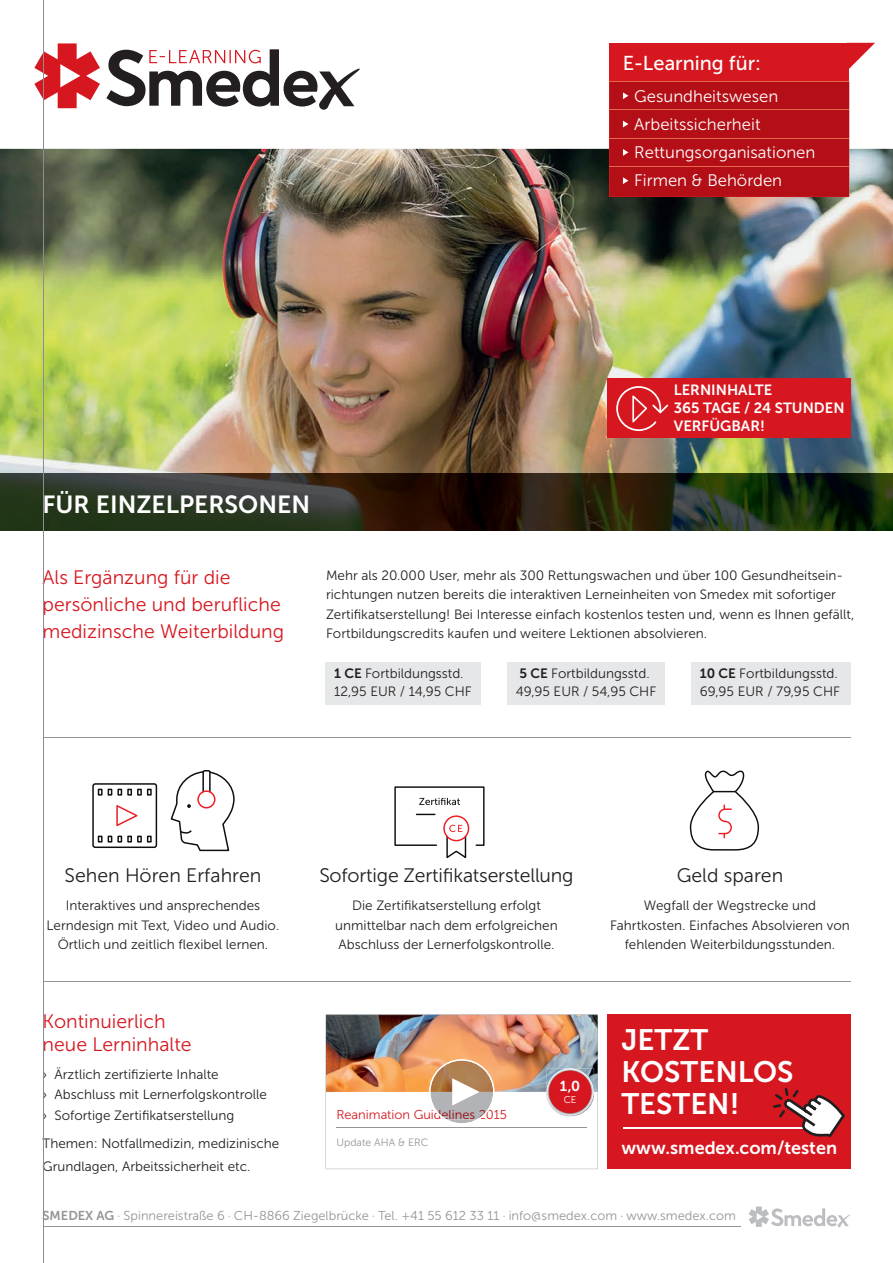
<style>
.page{position:relative;width:893px;height:1263px;background:#fff}
.page>*{position:absolute;margin:0;border:0;box-sizing:border-box;transform-origin:0 0}
.t1{font:29.4px/32.2px "Museo Sans 700";color:#fff}
.t2{font:24.6px "Museo Sans 700";color:#fff}
.t3{font:20.1px "Museo Sans 500";color:#fff}
.t4{font:19.5px/27px "Museo Sans 300";color:#d7171f}
.t5{font:19.5px "Museo Sans 300";letter-spacing:-.01em;color:#231f20}
.t6{font:18px "Museo Sans 700";color:#fff}
.t7{font:16.65px/28.3px "Museo Sans 300";color:#fff}
.t8{font:14.7px/18.3px "Museo Sans 700";color:#fff}
.t9{font:14.4px "Museo Sans 700";color:#fff}
.t10{font:13.5px/19.5px "Museo Sans 300";color:#231f20}
.t11{font:12.9px "Museo Sans 300";color:#939598}
.t12{font:12.9px "Museo Sans 300";color:#d7171f}
.t13{font:10.65px "Museo Sans 300";color:#939598}
.t14{font:9.9px "Museo Sans 300";color:#fff}
.s1{font-family:"Museo Sans 700"}
</style>
<div class="page">
<hr style="left:44px;top:1226px;width:697px;height:1px;background:#939598">
<img style="left:326px;top:1015px;width:272px;height:154px">
<img style="left:0;top:149px;width:893px;height:382px">
<div style="left:607px;top:1015px;width:244px;height:154px;background:#d7171f"></div>
<hr style="left:624px;top:1127px;width:212px;height:1px;background:#fff">
<svg style="left:773px;top:1088px;width:72px;height:49px"></svg>
<div style="left:608px;top:378px;width:243px;height:60px;background:#d7171f"></div>
<svg style="left:616px;top:386px;width:52px;height:45px"></svg>
<hr style="left:44px;top:737px;width:806px;height:1px;background:#939598">
<hr style="left:44px;top:982px;width:806px;height:1px;background:#939598">
<div style="left:326px;top:662px;width:155px;height:42px;background:#e6e7e9"></div>
<div style="left:507px;top:662px;width:158px;height:42px;background:#e6e7e9"></div>
<div style="left:691px;top:662px;width:159px;height:42px;background:#e6e7e9"></div>
<svg style="left:394px;top:786px;width:91px;height:72px"></svg>
<svg style="left:98px;top:789px;width:54px;height:7px"></svg>
<svg style="left:98px;top:836px;width:54px;height:6px"></svg>
<div style="left:92px;top:783px;width:65px;height:65px;border:1px solid #0d1012;border-radius:2px"></div>
<svg style="left:116px;top:805px;width:22px;height:22px"></svg>
<svg style="left:170px;top:770px;width:65px;height:81px"></svg>
<svg style="left:718px;top:805px;width:14px;height:33px"></svg>
<div style="left:690px;top:791px;width:69px;height:59px;border:1px solid #0d1012;border-radius:23px"></div>
<svg style="left:703px;top:770px;width:43px;height:24px"></svg>
<svg style="left:34px;top:43px;width:66px;height:65px"></svg>
<svg style="left:106px;top:49px;width:254px;height:61px"></svg>
<div style="left:610px;top:43px;width:239px;height:153px;background:#d7171f"></div>
<hr style="left:610px;top:81px;width:239px;height:1px;background:#e3684b">
<div style="left:610px;top:82px;width:239px;height:114px;background:#b40e16"></div>
<svg style="left:849px;top:43px;width:26px;height:26px"></svg>
<svg style="left:748px;top:1206px;width:102px;height:21px"></svg>
<hr style="left:43px;top:0;width:1px;height:1263px;background:#8b8d90">
<h3 class="t3" style="left:623px;top:52px;width:140px">E-Learning für:</h3>
<p class="t7" style="left:634px;top:82px;width:183px">Gesundheitswesen<br>Arbeitssicherheit<br>Rettungsorganisationen<br>Firmen &amp; Behörden</p>
<h2 class="t2" style="left:43px;top:491px;width:269px">FÜR EINZELPERSONEN</h2>
<h2 class="t2" style="left:96px;top:491px;width:233px">RETTUNGSDIENSTE</h2>
<p class="t8" style="left:674px;top:380px;width:172px">LERNINHALTE<br>365 TAGE / 24 STUNDEN<br>VERFÜGBAR!</p>
<h3 class="t4" style="left:43px;top:564px;width:243px">Als Ergänzung für die persönliche und berufliche medizinsche Weiterbildung</h3>
<p class="t10" style="left:326px;top:566px;width:530px">Mehr als 20.000 User, mehr als 300 Rettungswachen und über 100 Gesundheitsein&shy;richtungen nutzen bereits die interaktiven Lerneinheiten von Smedex mit sofortiger Zertifikatserstellung! Bei Interesse einfach kostenlos testen und, wenn es Ihnen gefällt, Fortbildungscredits kaufen und weitere Lektionen absolvieren.</p>
<p class="t10" style="left:334px;top:664px;width:139px;line-height:18px"><span class="s1">1 CE</span> Fortbildungsstd.<br>12,95 EUR / 14,95 CHF</p>
<p class="t10" style="left:516px;top:664px;width:142px;line-height:18px"><span class="s1">5 CE</span> Fortbildungsstd.<br>49,95 EUR / 54,95 CHF</p>
<p class="t10" style="left:700px;top:664px;width:142px;line-height:18px"><span class="s1">10 CE</span> Fortbildungsstd.<br>69,95 EUR / 79,95 CHF</p>
<h3 class="t5" style="left:65px;top:865px;width:198px">Sehen Hören Erfahren</h3>
<p class="t10" style="left:47px;top:896px;width:234px;text-align:center">Interaktives und ansprechendes<br>Lerndesign mit Text, Video und Audio.<br>Örtlich und zeitlich flexibel lernen.</p>
<h3 class="t4" style="left:43px;top:1010px;width:151px;line-height:22.5px">Kontinuierlich neue Lerninhalte</h3>
<p class="t10" style="left:43px;top:1064px;width:226px;line-height:20.4px">› Ärztlich zertifizierte Inhalte<br>› Abschluss mit Lernerfolgskontrolle › Sofortige Zertifikatserstellung</p>
<p class="t10" style="left:43px;top:1131px;width:238px;line-height:23.7px">Themen: Notfallmedizin, medizinische<br>Grundlagen, Arbeitssicherheit etc.</p>
<h3 class="t5" style="left:319px;top:865px;width:256px">Sofortige Zertifikatserstellung</h3>
<p class="t10" style="left:335px;top:896px;width:224px;text-align:center">Die Zertifikatserstellung erfolgt unmittelbar nach dem erfolgreichen<br>Abschluss der Lernerfolgskontrolle.</p>
<p class="t12" style="left:336px;top:1108px;width:172px">Reanimation Guidelines 2015</p>
<p class="t13" style="left:336px;top:1136px;width:94px">Update AHA &amp; ERC</p>
<p class="t9" style="left:560px;top:1078px;width:22px">1,0</p>
<p class="t14" style="left:564px;top:1094px;width:14px">CE</p>
<h3 class="t5" style="left:677px;top:865px;width:108px">Geld sparen</h3>
<p class="t10" style="left:610px;top:896px;width:241px;text-align:center">Wegfall der Wegstrecke und<br>Fahrtkosten. Einfaches Absolvieren von fehlenden Weiterbildungsstunden.</p>
<h1 class="t1" style="left:621px;top:1023px;width:174px">JETZT<br>KOSTENLOS<br>TESTEN!</h1>
<h3 class="t6" style="left:621px;top:1138px;width:217px">www.smedex.com/testen</h3>
<p class="t11" style="left:43px;top:1209px;width:695px"><span class="s1">SMEDEX AG</span> · Spinnereistraße 6 · CH-8866 Ziegelbrücke · Tel. +41 55 612 33 11 · info@smedex.com · www.smedex.com</p>
</div>
